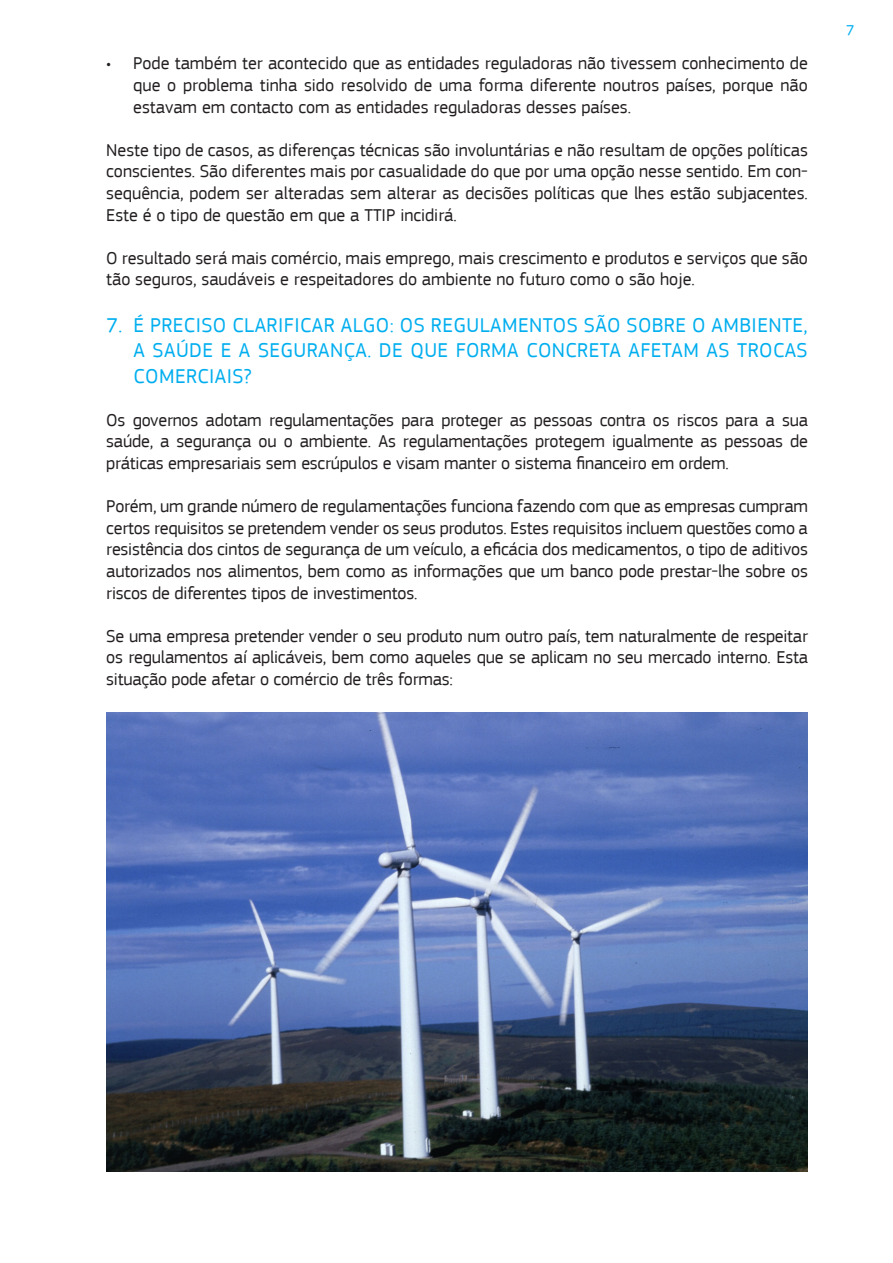
<style>
.page{position:relative;width:893px;height:1263px;background:#fff}
.page>*{position:absolute;margin:0;border:0;box-sizing:border-box;transform-origin:0 0}
.t1{font:21px/25.2px "EC Square Sans Pro";letter-spacing:.02em;color:#00aeef;text-align:justify}
.t2{font:18px/21.6px "EC Square Sans Pro";color:#231f20;text-align:justify}
.t3{font:15px "EC Square Sans Pro";color:#00aeef}
</style>
<div class="page">
<img style="left:106px;top:712px;width:702px;height:459px">
<p class="t2" style="left:133px;top:53px;width:676px;text-indent:-27px">• Pode também ter acontecido que as entidades reguladoras não tivessem conhecimento de que o problema tinha sido resolvido de uma forma diferente noutros países, porque não estavam em contacto com as entidades reguladoras desses países.</p>
<p class="t2" style="left:106px;top:139px;width:703px">Neste tipo de casos, as diferenças técnicas são involuntárias e não resultam de opções políticas conscientes. São diferentes mais por casualidade do que por uma opção nesse sentido. Em con&shy;sequência, podem ser alteradas sem alterar as decisões políticas que lhes estão subjacentes.<br>Este é o tipo de questão em que a TTIP incidirá.</p>
<p class="t2" style="left:106px;top:247px;width:703px">O resultado será mais comércio, mais emprego, mais crescimento e produtos e serviços que são tão seguros, saudáveis e respeitadores do ambiente no futuro como o são hoje.</p>
<p class="t1" style="left:134px;top:313px;width:676px;text-indent:-27px">7. É PRECISO CLARIFICAR ALGO: OS REGULAMENTOS SÃO SOBRE O AMBIENTE, A SAÚDE E A SEGURANÇA. DE QUE FORMA CONCRETA AFETAM AS TROCAS COMERCIAIS?</p>
<p class="t2" style="left:106px;top:409px;width:703px">Os governos adotam regulamentações para proteger as pessoas contra os riscos para a sua saúde, a segurança ou o ambiente. As regulamentações protegem igualmente as pessoas de práticas empresariais sem escrúpulos e visam manter o sistema financeiro em ordem.</p>
<p class="t2" style="left:106px;top:496px;width:703px">Porém, um grande número de regulamentações funciona fazendo com que as empresas cumpram certos requisitos se pretendem vender os seus produtos. Estes requisitos incluem questões como a resistência dos cintos de segurança de um veículo, a eficácia dos medicamentos, o tipo de aditivos autorizados nos alimentos, bem como as informações que um banco pode prestar-lhe sobre os riscos de diferentes tipos de investimentos.</p>
<p class="t2" style="left:106px;top:625px;width:703px">Se uma empresa pretender vender o seu produto num outro país, tem naturalmente de respeitar os regulamentos aí aplicáveis, bem como aqueles que se aplicam no seu mercado interno. Esta situação pode afetar o comércio de três formas:</p>
<p class="t3" style="left:846px;top:22px;width:10px">7</p>
</div>
